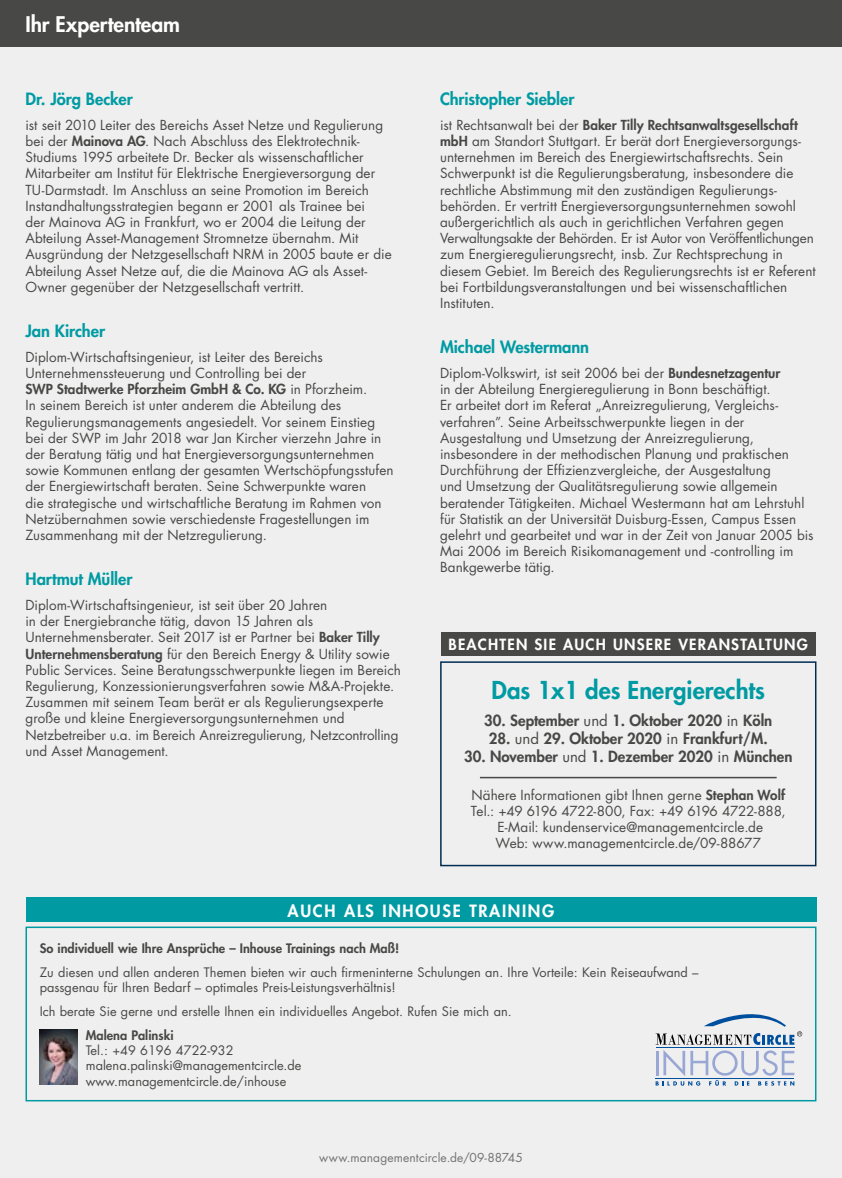
<style>
.page{position:relative;width:842px;height:1178px;background:#efefef}
.page>*{position:absolute;margin:0;border:0;box-sizing:border-box;transform-origin:0 0}
.t1{font:800 24px "Futura Std";color:#009aa3}
.t2{font:800 21px "Futura Std";color:#fff}
.t3{font:800 16.5px "Futura Std";color:#009aa3}
.t4{font:800 16.5px "Futura Std";letter-spacing:.1em;color:#fff}
.t5{font:800 15px "Futura Std";color:#484847}
.t6{font:800 15px "Futura Std";letter-spacing:.08em;color:#fff}
.t7{font:13.5px/16.2px "Futura Std";letter-spacing:.005em;color:#484847}
.t8{font:12.75px/15.3px "Futura Std";color:#484847}
.t9{font:800 12.75px "Futura Std";color:#484847}
.t10{font:12px "Futura Std";letter-spacing:.01em;color:#737373}
.s1{font-weight:800}
.s2{font-weight:400}
</style>
<div class="page">
<div style="left:0;top:0;width:842px;height:47px;background:#484847"></div>
<div style="left:26px;top:926px;width:790px;height:175px;border:2px solid #009aa3"></div>
<div style="left:26px;top:897px;width:790px;height:25px;background:#009aa3"></div>
<img style="left:40px;top:1029px;width:37px;height:55px">
<svg style="left:656px;top:1014px;width:146px;height:72px"></svg>
<div style="left:441px;top:632px;width:374px;height:24px;background:#484847"></div>
<hr style="left:480px;top:777px;width:297px;height:1px;background:#484847">
<div style="left:440px;top:661px;width:376px;height:205px;border:2px solid #002c55"></div>
<h2 class="t2" style="left:26px;top:11px;width:156px">Ihr Expertenteam</h2>
<p class="t3" style="left:26px;top:88px;width:109px">Dr. Jörg Becker</p>
<p class="t7" style="left:26px;top:117px;width:368px">ist seit 2010 Leiter des Bereichs Asset Netze und Regulierung bei der <span class="s1">Mainova AG</span>. Nach Abschluss des Elektrotechnik-Studiums 1995 arbeitete Dr. Becker als wissenschaftlicher Mitarbeiter am Institut für Elektrische Energieversorgung der TU-Darmstadt. Im Anschluss an seine Promotion im Bereich Instandhaltungsstrategien begann er 2001 als Trainee bei<br>der Mainova AG in Frankfurt, wo er 2004 die Leitung der Abteilung Asset-Management Stromnetze übernahm. Mit Ausgründung der Netzgesellschaft NRM in 2005 baute er die Abteilung Asset Netze auf, die die Mainova AG als Asset-Owner gegenüber der Netzgesellschaft vertritt.</p>
<p class="t3" style="left:26px;top:321px;width:81px">Jan Kircher</p>
<p class="t7" style="left:26px;top:349px;width:370px">Diplom-Wirtschaftsingenieur, ist Leiter des Bereichs Unternehmenssteuerung und Controlling bei der<br><span class="s1">SWP Stadtwerke Pforzheim GmbH &amp; Co. KG</span> in Pforzheim.<br>In seinem Bereich ist unter anderem die Abteilung des Regulierungsmanagements angesiedelt. Vor seinem Einstieg bei der SWP im Jahr 2018 war Jan Kircher vierzehn Jahre in der Beratung tätig und hat Energieversorgungsunternehmen sowie Kommunen entlang der gesamten Wertschöpfungsstufen der Energiewirtschaft beraten. Seine Schwerpunkte waren<br>die strategische und wirtschaftliche Beratung im Rahmen von Netzübernahmen sowie verschiedenste Fragestellungen im Zusammenhang mit der Netzregulierung.</p>
<p class="t3" style="left:26px;top:569px;width:108px">Hartmut Müller</p>
<p class="t7" style="left:26px;top:597px;width:377px">Diplom-Wirtschaftsingenieur, ist seit über 20 Jahren<br>in der Energiebranche tätig, davon 15 Jahren als Unternehmensberater. Seit 2017 ist er Partner bei <span class="s1">Baker Tilly Unternehmensberatung</span> für den Bereich Energy &amp; Utility sowie Public Services. Seine Beratungsschwerpunkte liegen im Bereich Regulierung, Konzessionierungsverfahren sowie M&amp;A-Projekte.<br>Zusammen mit seinem Team berät er als Regulierungsexperte große und kleine Energieversorgungsunternehmen und Netzbetreiber u.a. im Bereich Anreizregulierung, Netzcontrolling und Asset Management.</p>
<p class="t3" style="left:440px;top:88px;width:136px">Christopher Siebler</p>
<p class="t7" style="left:440px;top:117px;width:377px">ist Rechtsanwalt bei der <span class="s1">Baker Tilly Rechtsanwaltsgesellschaft mbH</span> am Standort Stuttgart. Er berät dort Energieversorgungs&shy;unternehmen im Bereich des Energiewirtschaftsrechts. Sein Schwerpunkt ist die Regulierungsberatung, insbesondere die rechtliche Abstimmung mit den zuständigen Regulierungs&shy;behörden. Er vertritt Energieversorgungsunternehmen sowohl außergerichtlich als auch in gerichtlichen Verfahren gegen Verwaltungsakte der Behörden. Er ist Autor von Veröffentlichungen zum Energieregulierungsrecht, insb. Zur Rechtsprechung in diesem Gebiet. Im Bereich des Regulierungsrechts ist er Referent bei Fortbildungsveranstaltungen und bei wissenschaftlichen Instituten.</p>
<p class="t3" style="left:440px;top:337px;width:150px">Michael Westermann</p>
<p class="t7" style="left:440px;top:365px;width:375px">Diplom-Volkswirt, ist seit 2006 bei der <span class="s1">Bundesnetzagentur<br></span>in der Abteilung Energieregulierung in Bonn beschäftigt.<br>Er arbeitet dort im Referat „Anreizregulierung, Vergleichs&shy;verfahren”. Seine Arbeitsschwerpunkte liegen in der Ausgestaltung und Umsetzung der Anreizregulierung, insbesondere in der methodischen Planung und praktischen Durchführung der Effizienzvergleiche, der Ausgestaltung<br>und Umsetzung der Qualitätsregulierung sowie allgemein beratender Tätigkeiten. Michael Westermann hat am Lehrstuhl für Statistik an der Universität Duisburg-Essen, Campus Essen gelehrt und gearbeitet und war in der Zeit von Januar 2005 bis Mai 2006 im Bereich Risikomanagement und -controlling im Bankgewerbe tätig.</p>
<p class="t6" style="left:449px;top:635px;width:361px">BEACHTEN SIE AUCH UNSERE VERANSTALTUNG</p>
<h1 class="t1" style="left:492px;top:675px;width:275px">Das 1x1 des Energierechts</h1>
<p class="t5" style="left:484px;top:711px;width:290px">30. September <span class="s2">und</span> 1. Oktober 2020 <span class="s2">in</span> Köln</p>
<p class="t5" style="left:489px;top:729px;width:280px">28. <span class="s2">und</span> 29. Oktober 2020 <span class="s2">in</span> Frankfurt/M.</p>
<p class="t5" style="left:464px;top:747px;width:330px">30. November <span class="s2">und</span> 1. Dezember 2020 <span class="s2">in</span> München</p>
<p class="t7" style="left:471px;top:787px;width:316px;text-align:center">Nähere Informationen gibt Ihnen gerne <span class="s1">Stephan Wolf </span>Tel.: +49 6196 4722-800, Fax: +49 6196 4722-888, E-Mail: kundenservice@managementcircle.de<br>Web: www.managementcircle.de/09-88677</p>
<p class="t4" style="left:288px;top:900px;width:268px">AUCH ALS INHOUSE TRAINING</p>
<p class="t9" style="left:40px;top:940px;width:361px">So individuell wie Ihre Ansprüche – Inhouse Trainings nach Maß!</p>
<p class="t8" style="left:40px;top:964px;width:660px">Zu diesen und allen anderen Themen bieten wir auch firmeninterne Schulungen an. Ihre Vorteile: Kein Reiseaufwand – passgenau für Ihren Bedarf – optimales Preis-Leistungsverhältnis!</p>
<p class="t8" style="left:40px;top:1003px;width:473px">Ich berate Sie gerne und erstelle Ihnen ein individuelles Angebot. Rufen Sie mich an.</p>
<p class="t9" style="left:86px;top:1027px;width:89px">Malena Palinski</p>
<p class="t8" style="left:86px;top:1043px;width:217px">Tel.: +49 6196 4722-932 malena.palinski@managementcircle.de www.managementcircle.de/inhouse</p>
<p class="t10" style="left:319px;top:1149px;width:205px">www.managementcircle.de/09-88745</p>
</div>
